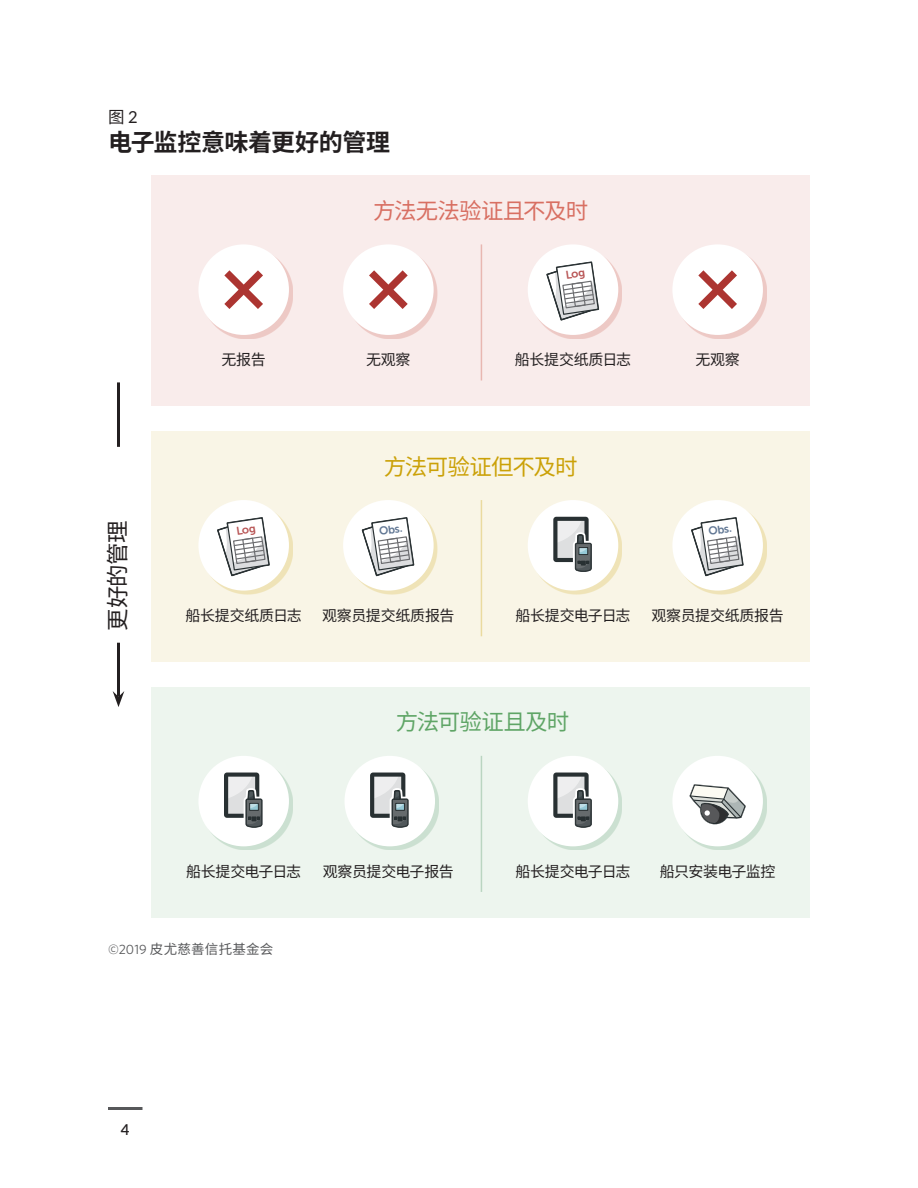
<style>
.page{position:relative;width:918px;height:1188px;background:#fff}
.page>*{position:absolute;margin:0;border:0;box-sizing:border-box;transform-origin:0 0}
.HED{font:700 24px "Noto Sans CJ Ksc";letter-spacing:-.015em;color:#231f20}
.t1{font:22.5px "Noto Sans CJ Ksc";letter-spacing:-.045em;color:#d86f62}
.t2{font:22.5px "Noto Sans CJ Ksc";letter-spacing:-.055em;color:#cba108}
.t3{font:22.5px "Noto Sans CJ Ksc";letter-spacing:-.04em;color:#5fa566}
.t4{font:22.5px "Noto Sans CJ Ksc";letter-spacing:-.035em;color:#231f20}
.Figure{font:16.5px "Noto Sans CJ Ksc";color:#231f20}
.t5{font:15px "Noto Sans CJ Ksc";letter-spacing:-.025em;color:#231f20}
.t6{font:15px "Noto Sans CJ Ksc";letter-spacing:-.06em;color:#231f20}
.t7{font:600 15px "Lato";color:#231f20}
.Source{font:13.5px "Noto Sans CJ Ksc";letter-spacing:.02em;color:#57585a}
.t8{font:11.4px "Museo Sans Rounded 700";color:#617794}
.s1{font-family:"Lato"}
.s2{font-family:"Whitney"}
</style>
<div class="page">
<hr style="left:108px;top:1107px;width:34px;height:3px;background:#57585a">
<div style="left:151px;top:176px;width:659px;height:230px;background:#f9eceb"></div>
<div style="left:151px;top:431px;width:659px;height:231px;background:#f9f5e6"></div>
<div style="left:151px;top:687px;width:659px;height:230px;background:#edf5ee"></div>
<hr style="left:481px;top:244px;width:1px;height:137px;background:#c44636">
<hr style="left:481px;top:500px;width:1px;height:136px;background:#cba108">
<hr style="left:481px;top:756px;width:1px;height:136px;background:#4e9263">
<div style="left:202px;top:248px;width:91px;height:91px;background:#c44636;opacity:.21"></div>
<div style="left:198px;top:244px;width:91px;height:91px;background:#fff;border-radius:50%"></div>
<svg style="left:224px;top:270px;width:39px;height:39px"></svg>
<div style="left:202px;top:504px;width:91px;height:90px;background:#cba108;opacity:.21"></div>
<div style="left:198px;top:500px;width:91px;height:91px;background:#fff;border-radius:50%"></div>
<div style="left:202px;top:760px;width:91px;height:90px;background:#4e9263;opacity:.21"></div>
<div style="left:198px;top:756px;width:91px;height:90px;background:#fff;border-radius:50%"></div>
<hr style="left:117px;top:643px;width:3px;height:54px;background:#231f20">
<svg style="left:113px;top:691px;width:11px;height:16px"></svg>
<hr style="left:117px;top:382px;width:3px;height:65px;background:#231f20">
<div style="left:347px;top:248px;width:91px;height:91px;background:#c44636;opacity:.21"></div>
<div style="left:343px;top:244px;width:91px;height:91px;background:#fff;border-radius:50%"></div>
<svg style="left:369px;top:270px;width:39px;height:39px"></svg>
<div style="left:676px;top:248px;width:91px;height:91px;background:#c44636;opacity:.21"></div>
<div style="left:672px;top:244px;width:91px;height:91px;background:#fff;border-radius:50%"></div>
<svg style="left:698px;top:270px;width:39px;height:39px"></svg>
<div style="left:531px;top:248px;width:91px;height:91px;background:#c44636;opacity:.21"></div>
<div style="left:528px;top:244px;width:90px;height:91px;background:#fff;border-radius:50%"></div>
<div style="left:347px;top:504px;width:91px;height:90px;background:#cba108;opacity:.21"></div>
<div style="left:343px;top:500px;width:91px;height:91px;background:#fff;border-radius:50%"></div>
<div style="left:531px;top:504px;width:91px;height:90px;background:#cba108;opacity:.21"></div>
<div style="left:528px;top:500px;width:90px;height:91px;background:#fff;border-radius:50%"></div>
<svg style="left:553px;top:517px;width:39px;height:55px"></svg>
<svg style="left:361px;top:517px;width:54px;height:60px"></svg>
<div style="left:676px;top:504px;width:91px;height:90px;background:#cba108;opacity:.21"></div>
<div style="left:672px;top:500px;width:91px;height:91px;background:#fff;border-radius:50%"></div>
<svg style="left:691px;top:517px;width:53px;height:60px"></svg>
<svg style="left:224px;top:773px;width:39px;height:55px"></svg>
<div style="left:348px;top:760px;width:91px;height:90px;background:#4e9263;opacity:.21"></div>
<div style="left:345px;top:756px;width:90px;height:90px;background:#fff;border-radius:50%"></div>
<svg style="left:370px;top:773px;width:39px;height:55px"></svg>
<div style="left:531px;top:760px;width:91px;height:90px;background:#4e9263;opacity:.21"></div>
<div style="left:528px;top:756px;width:90px;height:90px;background:#fff;border-radius:50%"></div>
<svg style="left:553px;top:773px;width:39px;height:55px"></svg>
<div style="left:676px;top:760px;width:91px;height:90px;background:#4e9263;opacity:.21"></div>
<div style="left:672px;top:756px;width:91px;height:90px;background:#fff;border-radius:50%"></div>
<svg style="left:685px;top:784px;width:65px;height:50px"></svg>
<svg style="left:546px;top:261px;width:53px;height:60px"></svg>
<svg style="left:217px;top:517px;width:53px;height:60px"></svg>
<p class="Figure" style="left:108px;top:107px;width:31px">图 <span class="s1">2</span></p>
<p class="HED" style="left:108px;top:129px;width:284px">电子监控意味着更好的管理</p>
<h2 class="t4" style="left:105px;top:631px;width:111px;rotate:-90deg">更好的管理</h2>
<h2 class="t1" style="left:373px;top:198px;width:217px">方法无法验证且不及时</h2>
<h2 class="t5" style="left:222px;top:352px;width:46px">无报告</h2>
<h2 class="t5" style="left:366px;top:352px;width:46px">无观察</h2>
<h2 class="t5" style="left:515px;top:352px;width:118px">船长提交纸质日志</h2>
<h2 class="t5" style="left:695px;top:352px;width:46px">无观察</h2>
<h2 class="t2" style="left:384px;top:454px;width:195px">方法可验证但不及时</h2>
<p class="t8" style="left:378px;top:525px;width:25px;rotate:-8deg">Obs.</p>
<p class="t8" style="left:708px;top:525px;width:25px;rotate:-8deg">Obs.</p>
<h2 class="t5" style="left:185px;top:607px;width:118px">船长提交纸质日志</h2>
<h2 class="t5" style="left:322px;top:607px;width:134px">观察员提交纸质报告</h2>
<h2 class="t6" style="left:515px;top:607px;width:117px">船长提交电子日志</h2>
<h2 class="t5" style="left:652px;top:607px;width:134px">观察员提交纸质报告</h2>
<h2 class="t3" style="left:396px;top:709px;width:175px">方法可验证且及时</h2>
<h2 class="t6" style="left:186px;top:863px;width:117px">船长提交电子日志</h2>
<h2 class="t5" style="left:323px;top:863px;width:132px">观察员提交电子报告</h2>
<p class="Source" style="left:108px;top:941px;width:167px"><span class="s2">©2019</span> 皮尤慈善信托基金会</p>
<h2 class="t6" style="left:515px;top:863px;width:117px">船长提交电子日志</h2>
<h2 class="t5" style="left:660px;top:863px;width:117px">船只安装电子监控</h2>
<p class="t7" style="left:121px;top:1119px;width:10px">4</p>
</div>
